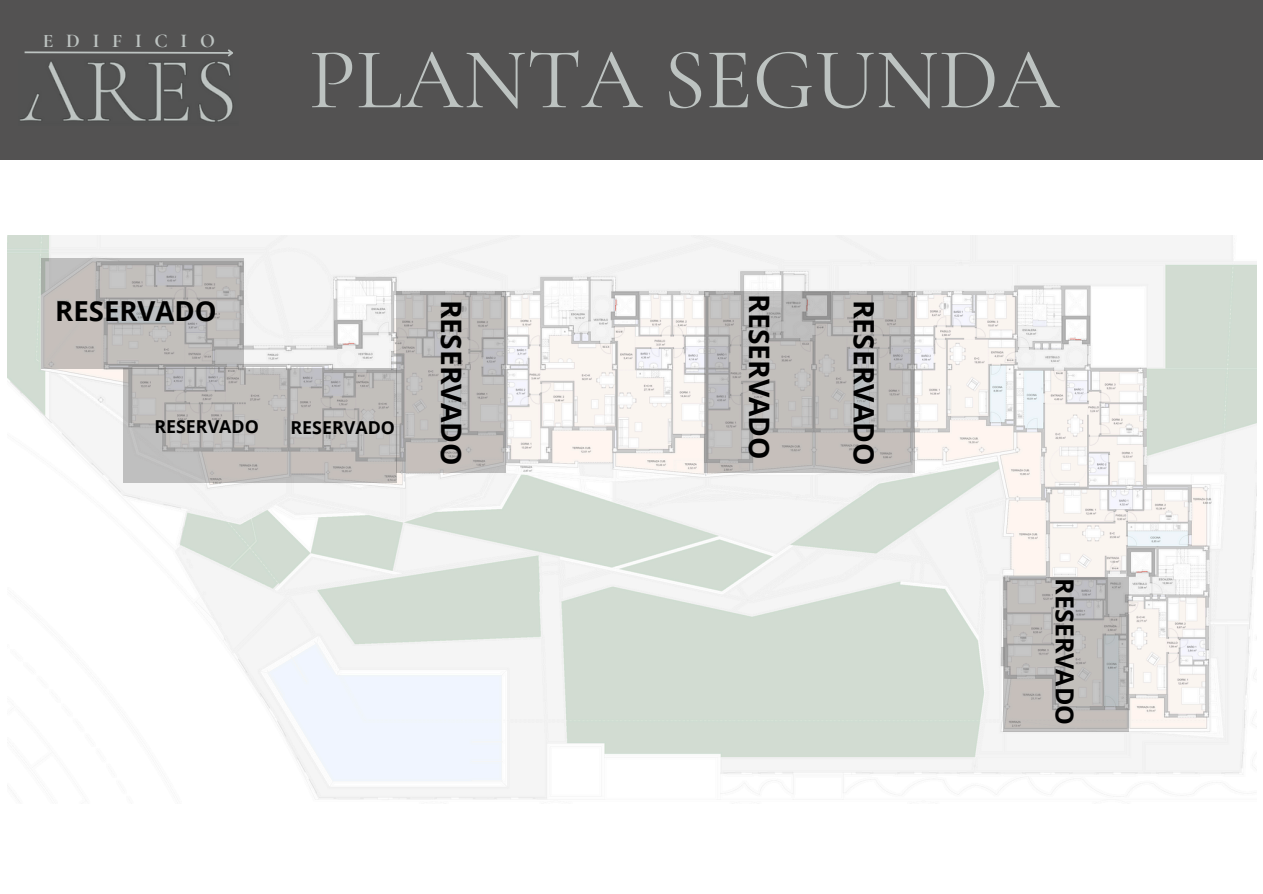
<style>
.page{position:relative;width:1263px;height:894px;background:#fff}
.page>*{position:absolute;margin:0;border:0;box-sizing:border-box;transform-origin:0 0}
.t1{font:87px "Cormorant Garamond";color:#bdc3c1}
.t2{font:700 28.2px "Open Sans";color:#000}
.t3{font:700 27.6px "Open Sans";color:#000}
.t4{font:700 24.9px "Open Sans";color:#000}
.t5{font:700 19.5px "Cormorant Garamond";letter-spacing:.655em;color:#bdc3c1}
.t6{font:700 17.85px "Open Sans";color:#000}
</style>
<div class="page">
<div style="left:0;top:0;width:1263px;height:893px;background:#535252"></div>
<svg style="left:24px;top:49px;width:209px;height:8px"></svg>
<img style="left:20px;top:61px;width:213px;height:61px">
<div style="left:0;top:160px;width:1263px;height:733px;background:#fff"></div>
<img style="left:7px;top:235px;width:1249px;height:567px">
<svg style="left:397px;top:291px;width:109px;height:181px;background:#bcbab8"></svg>
<svg style="left:286px;top:368px;width:111px;height:115px;background:#bcbab8"></svg>
<svg style="left:41px;top:258px;width:203px;height:110px;background:#bcbab8"></svg>
<svg style="left:815px;top:291px;width:100px;height:181px;background:#bcb9b8"></svg>
<svg style="left:1003px;top:576px;width:125px;height:155px;background:#bcbab8"></svg>
<svg style="left:123px;top:368px;width:163px;height:115px;background:#bdbbba"></svg>
<svg style="left:705px;top:291px;width:110px;height:181px;background:#bbb9b8"></svg>
<h2 class="t5" style="left:43px;top:29px;width:174px">EDIFICIO</h2>
<h1 class="t1" style="left:309px;top:27px;width:753px">PLANTA SEGUNDA</h1>
<h4 class="t2" style="left:779px;top:294px;width:167px;rotate:90deg">RESERVADO</h4>
<h3 class="t3" style="left:55px;top:292px;width:163px">RESERVADO</h3>
<p class="t2" style="left:884px;top:300px;width:167px;rotate:90deg">RESERVADO</p>
<h3 class="t2" style="left:471px;top:300px;width:167px;rotate:90deg">RESERVADO</h3>
<h3 class="t6" style="left:154px;top:413px;width:106px">RESERVADO</h3>
<p class="t6" style="left:290px;top:414px;width:106px">RESERVADO</p>
<h3 class="t4" style="left:1082px;top:578px;width:148px;rotate:90deg">RESERVADO</h3>
</div>
